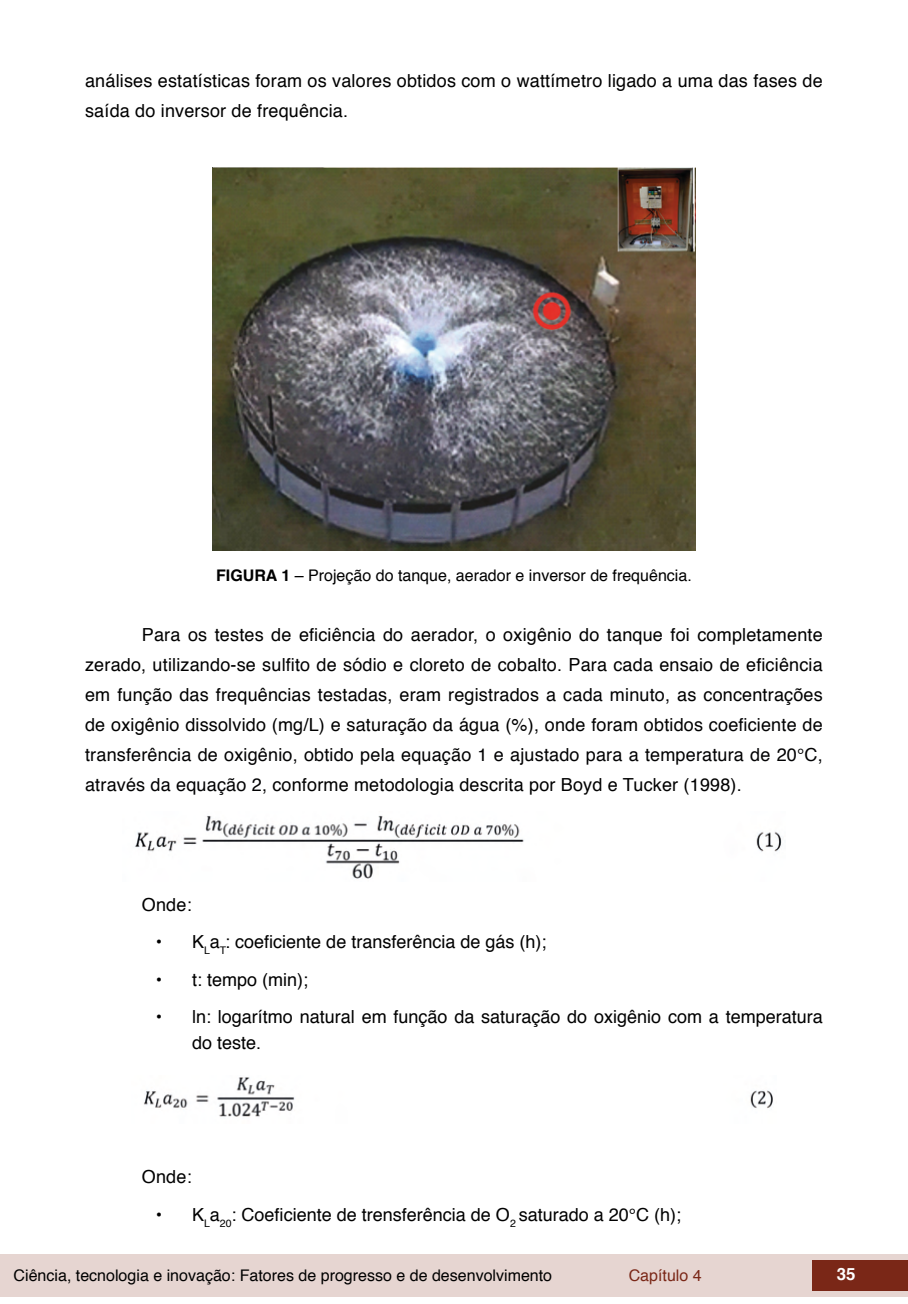
<style>
.page{position:relative;width:908px;height:1304px;background:#fff}
.page>*{position:absolute;margin:0;border:0;box-sizing:border-box;transform-origin:0 0}
.t1{font:18px/30px "Helvetica";letter-spacing:.01em;color:#000}
.t2{font:700 16.8px "Helvetica";color:#fff}
.t3{font:16px "Helvetica";color:#000}
.t4{font:16px "Helvetica";color:#7a2717}
.s1{font-weight:700}
.s2{color:#020203}
</style>
<div class="page">
<div style="left:0;top:1254px;width:906px;height:43px;background:#e6d5d1"></div>
<div style="left:812px;top:1261px;width:95px;height:30px;background:#7a2717"></div>
<img style="left:212px;top:167px;width:483px;height:384px">
<img style="left:135px;top:815px;width:647px;height:64px">
<img style="left:144px;top:1077px;width:629px;height:40px">
<p class="t1" style="left:85px;top:66px;width:738px">análises estatísticas foram os valores obtidos com o wattímetro ligado a uma das fases de saída do inversor de frequência.</p>
<p class="t3" style="left:216px;top:563px;width:477px"><span class="s1">FIGURA 1</span> – Projeção do tanque, aerador e inversor de frequência.</p>
<p class="t1" style="left:85px;top:620px;width:738px;text-align:justify;text-indent:57px">Para os testes de eficiência do aerador, o oxigênio do tanque foi completamente zerado, utilizando-se <span class="s2">sulfito de sódio e</span> cloreto de cobalto. Para cada ensaio de eficiência em função das frequências testadas, eram registrados <span class="s2">a cada minuto,</span> as concentrações de oxigênio dissolvido (mg/L) e saturação da água (%), onde foram obtidos <span class="s2">coeficiente de transferência de oxigênio, obtido pela equação 1 e ajustado para a temperatura de 20°C, através da equação 2,</span> conforme metodologia descrita por Boyd e Tucker (1998)<span class="s2">.</span></p>
<p class="t1" style="left:142px;top:890px;width:51px">Onde:</p>
<p class="t1" style="left:156px;top:928px;width:392px">• K<sub>L</sub>a<sub>T</sub>: coeficiente de transferência de gás (h);</p>
<p class="t1" style="left:156px;top:965px;width:154px">• t: tempo (min);</p>
<p class="t1" style="left:192px;top:1004px;width:632px;line-height:26px;text-indent:-36px">• ln: logarítmo natural em função da saturação do oxigênio com a temperatura do teste.</p>
<p class="t1" style="left:142px;top:1162px;width:51px">Onde:</p>
<p class="t1" style="left:156px;top:1200px;width:526px">• K<sub>L</sub>a<sub>20</sub>: Coeficiente de trensferência de O<sub>2</sub> saturado a 20°C (h);</p>
<p class="t3" style="left:14px;top:1263px;width:540px">Ciência, tecnologia e inovação: Fatores de progresso e de desenvolvimento</p>
<p class="t4" style="left:628px;top:1263px;width:74px">Capítulo 4</p>
<p class="t2" style="left:836px;top:1261px;width:20px">35</p>
</div>
